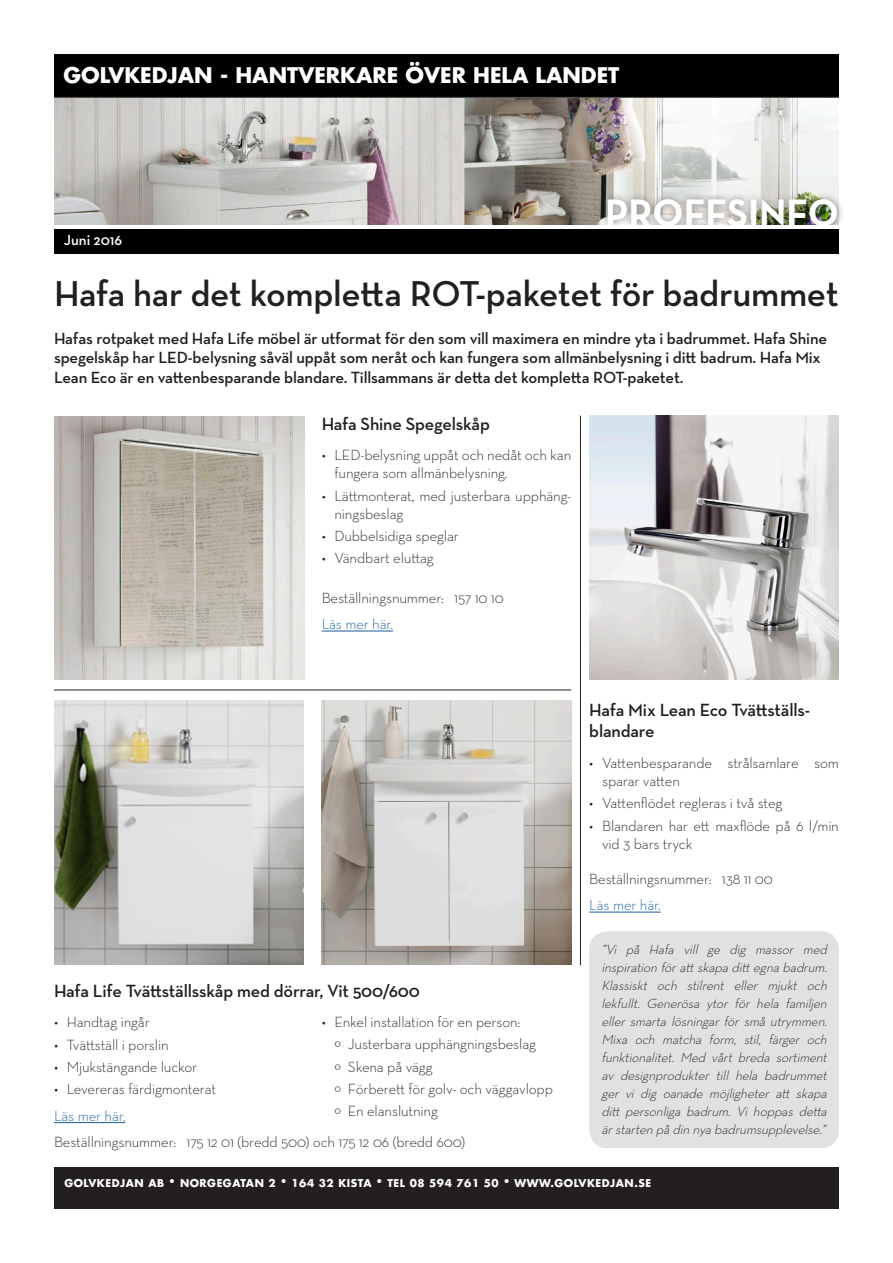
<style>
.page{position:relative;width:893px;height:1263px;background:#fff}
.page>*{position:absolute;margin:0;border:0;box-sizing:border-box;transform-origin:0 0}
.t1{font:700 39px "Neutraface Text";color:#fff}
.t2{font:600 36.6px "Neutraface Text";letter-spacing:-.01em;color:#231f20}
.t3{font:700 21px "Futura Std";color:#fff}
.t4{font:600 18px/21.6px "Neutraface Text";letter-spacing:-.01em;color:#231f20}
.t5{font:600 16.5px/19.8px "Neutraface Text";letter-spacing:-.01em;color:#231f20}
.t6{font:300 15px/18px "Neutraface Text";letter-spacing:-.01em;color:#231f20}
.t7{font:300 15px "Neutraface Text";letter-spacing:-.01em;color:#175d9e}
.t8{font:600 15px "Neutraface Text";color:#fff}
.t9{font:italic 300 13.5px/18px "Neutraface Text";color:#231f20;text-align:justify}
.t10{font:700 10.5px "Futura Std";letter-spacing:.05em;color:#fff}
.s1{font-weight:300}
</style>
<div class="page">
<img style="left:54px;top:97px;width:785px;height:157px">
<img style="left:54px;top:416px;width:250px;height:263px">
<hr style="left:322px;top:631px;width:71px;height:1px;background:#175d9e">
<hr style="left:589px;top:912px;width:72px;height:1px;background:#175d9e">
<img style="left:589px;top:416px;width:250px;height:263px">
<img style="left:322px;top:701px;width:249px;height:263px">
<img style="left:55px;top:701px;width:249px;height:263px">
<hr style="left:54px;top:690px;width:517px;height:1px;background:#231f20">
<hr style="left:580px;top:416px;width:1px;height:549px;background:#231f20">
<div style="left:589px;top:931px;width:250px;height:217px;background:#e0e1e3;border-radius:18px"></div>
<hr style="left:54px;top:1122px;width:71px;height:1px;background:#175d9e">
<div style="left:600px;top:191px;width:245px;height:44px;background:#231f20;opacity:.5"></div>
<div style="left:54px;top:1167px;width:785px;height:42px;background:#231f20"></div>
<hr style="left:691px;top:225px;width:155px;height:4px;background:#fff">
<hr style="left:49px;top:225px;width:655px;height:4px;background:#fff">
<div style="left:54px;top:54px;width:785px;height:43px;background:#000"></div>
<p class="t3" style="left:64px;top:61px;width:557px">GOLVKEDJAN - HANTVERKARE ÖVER HELA LANDET</p>
<p class="t8" style="left:64px;top:231px;width:60px">Juni 2016</p>
<p class="t1" style="left:605px;top:188px;width:235px">PROFFSINFO</p>
<p class="t2" style="left:54px;top:270px;width:786px">Hafa har det kompletta ROT-paketet för badrummet</p>
<p class="t5" style="left:54px;top:328px;width:775px">Hafas rotpaket med Hafa Life möbel är utformat för den som vill maximera en mindre yta i badrummet. Hafa Shine spegelskåp har LED-belysning såväl uppåt som neråt och kan fungera som allmänbelysning i ditt badrum. Hafa Mix<br>Lean Eco är en vattenbesparande blandare. Tillsammans är detta det kompletta ROT-paketet.</p>
<p class="t4" style="left:322px;top:413px;width:170px">Hafa Shine Spegelskåp</p>
<p class="t6" style="left:334px;top:446px;width:238px;text-indent:-13px">• LED-belysning uppåt och nedåt och kan fungera som allmänbelysning.</p>
<p class="t6" style="left:334px;top:486px;width:238px;text-indent:-13px">• Lättmonterat, med justerbara upphäng&shy;ningsbeslag</p>
<p class="t6" style="left:322px;top:527px;width:139px">• Dubbelsidiga speglar</p>
<p class="t6" style="left:322px;top:549px;width:114px">• Vändbart eluttag</p>
<p class="t6" style="left:322px;top:588px;width:184px">Beställningsnummer: 157 10 10</p>
<p class="t7" style="left:322px;top:614px;width:73px">Läs mer här.</p>
<p class="t4" style="left:54px;top:980px;width:367px">Hafa Life Tvättställsskåp med dörrar, Vit 500/600</p>
<p class="t6" style="left:54px;top:1013px;width:97px">• Handtag ingår</p>
<p class="t6" style="left:54px;top:1035px;width:116px">• Tvättställ i porslin</p>
<p class="t6" style="left:54px;top:1057px;width:145px">• Mjukstängande luckor</p>
<p class="t6" style="left:54px;top:1080px;width:164px">• Levereras färdigmonterat</p>
<p class="t7" style="left:54px;top:1106px;width:73px">Läs mer här.</p>
<p class="t6" style="left:54px;top:1133px;width:413px">Beställningsnummer: 175 12 01 (bredd 500) och 175 12 06 (bredd 600)</p>
<p class="t6" style="left:322px;top:1013px;width:200px">• Enkel installation för en person:</p>
<p class="t6" style="left:334px;top:1035px;width:203px">º Justerbara upphängningsbeslag</p>
<p class="t6" style="left:334px;top:1057px;width:100px">º Skena på vägg</p>
<p class="t6" style="left:334px;top:1079px;width:220px">º Förberett för golv- och väggavlopp</p>
<p class="t6" style="left:334px;top:1102px;width:105px">º En elanslutning</p>
<p class="t4" style="left:589px;top:699px;width:222px">Hafa Mix Lean Eco Tvättställs&shy;blandare</p>
<p class="t6" style="left:602px;top:754px;width:238px;text-indent:-13px">• Vattenbesparande strålsamlare som sparar vatten</p>
<p class="t6" style="left:589px;top:794px;width:195px">• Vattenflödet regleras i två steg</p>
<p class="t6" style="left:602px;top:816px;width:238px;text-indent:-13px">• Blandaren har ett maxflöde på 6 l/min vid 3 bars tryck</p>
<p class="t6" style="left:589px;top:869px;width:185px">Beställningsnummer: 138 11 00</p>
<p class="t7" style="left:589px;top:895px;width:73px">Läs mer här.</p>
<p class="t9" style="left:601px;top:940px;width:230px">”Vi på Hafa vill ge dig massor med inspirationföratt skapaditt egnabadrum.<br>Klassiskt och stilrent eller mjukt och lekfullt. Generösa ytor för hela familjen eller smarta lösningar för små utrymmen.<br>Mixa och matcha form, stil, färger och funktionalitet. Med vårt breda sortiment av designprodukter till hela badrummet ger vi dig oanade möjligheter att skapa ditt personliga badrum. Vi hoppas detta ärstartenpådinnyabadrumsupplevelse.”</p>
<p class="t10" style="left:64px;top:1176px;width:588px">GOLVKEDJAN AB <span class="s1">•</span> NORGEGATAN 2 <span class="s1">•</span> 164 32 KISTA <span class="s1">•</span> TEL 08 594 761 50 <span class="s1">•</span> WWW.GOLVKEDJAN.SE</p>
</div>
